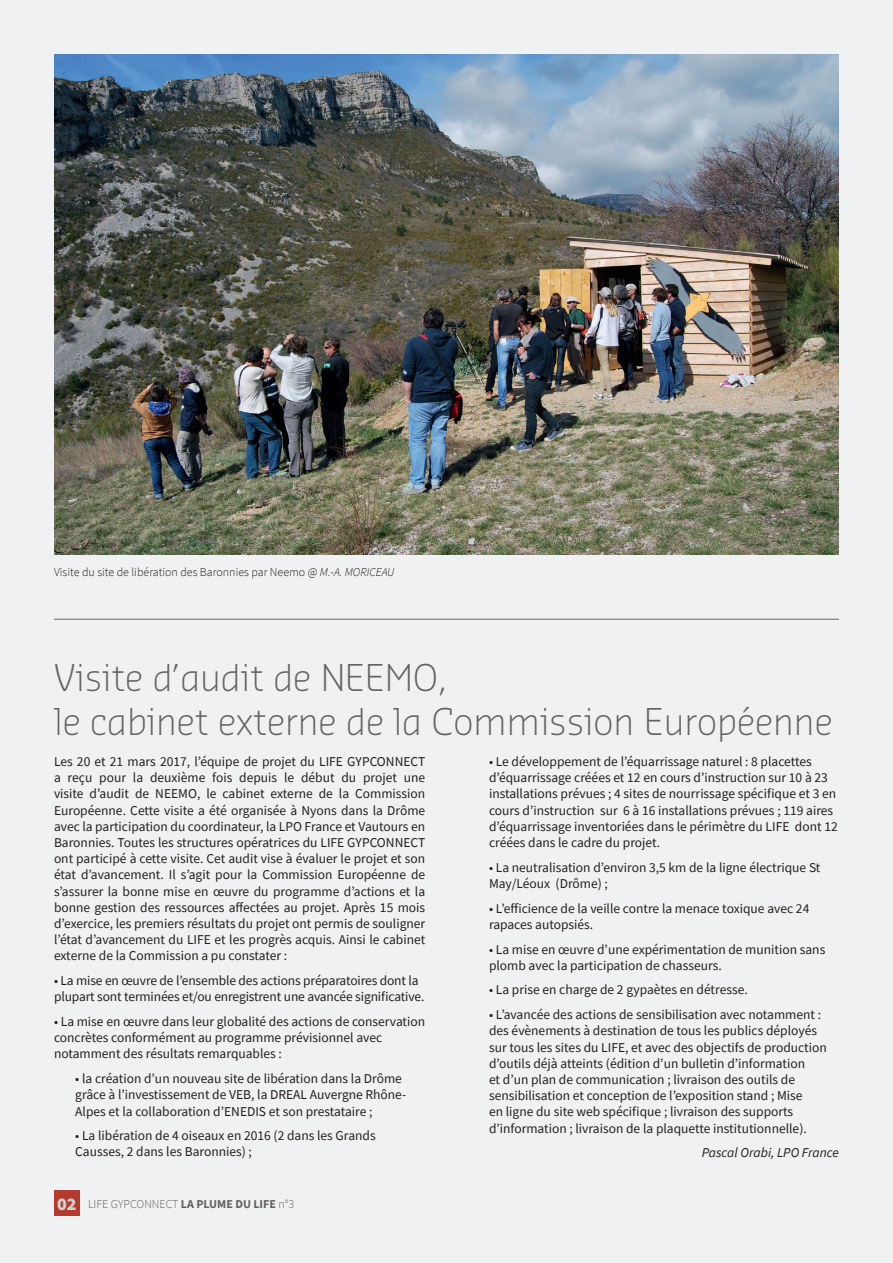
<style>
.page{position:relative;width:893px;height:1263px;background:#f0f1f2}
.page>*{position:absolute;margin:0;border:0;box-sizing:border-box;transform-origin:0 0}
.t1{font:300 36px/43.2px "Sansa Pro";color:#636366}
.t2{font:13.5px/16.2px "Source Sans Pro";color:#231f20}
.t3{font:italic 13.5px "Source Sans Pro";color:#231f20}
.t4{font:300 12px "Source Sans Pro";color:#231f20}
.t5{font:300 12px "Source Sans Pro";color:#636366}
.s1{font-style:italic}
.s2{font-weight:900;font-size:18px;color:#d1d2d4}
.s3{font-weight:700}
</style>
<div class="page">
<div style="left:54px;top:1190px;width:26px;height:26px;background:#b53a2e"></div>
<hr style="left:54px;top:619px;width:785px;height:1px;background:#636366">
<img style="left:54px;top:54px;width:785px;height:500px">
<p class="t4" style="left:54px;top:565px;width:342px">Visite du site de libération des Baronnies par Neemo @ <span class="s1">M.-A. MORICEAU</span></p>
<h1 class="t1" style="left:54px;top:655px;width:780px">Visite d’audit de NEEMO,<br>le cabinet externe de la Commission Européenne</h1>
<p class="t2" style="left:54px;top:753px;width:373px;text-align:justify">Les 20 et 21 mars 2017, l’équipe de projet du LIFE GYPCONNECT a reçu pour la deuxième fois depuis le début du projet une visite d’audit de NEEMO, le cabinet externe de la Commission Européenne. Cette visite a été organisée à Nyons dans la Drôme avec la participation du coordinateur, la LPO France et Vautours en Baronnies. Toutes les structures opératrices du LIFE GYPCONNECT ont participé à cette visite. Cet audit vise à évaluer le projet et son état d’avancement. Il s’agit pour la Commission Européenne de s’assurer la bonne mise en œuvre du programme d’actions et la bonne gestion des ressources affectées au projet. Après 15 mois d’exercice, les premiers résultats du projet ont permis de souligner l’état d’avancement du LIFE et les progrès acquis. Ainsi le cabinet externe de la Commission a pu constater :</p>
<p class="t2" style="left:54px;top:972px;width:372px">• La mise en œuvre de l’ensemble des actions préparatoires dont la plupart sont terminées et/ou enregistrent une avancée significative.</p>
<p class="t2" style="left:54px;top:1013px;width:373px">• La mise en œuvre dans leur globalité des actions de conservation concrètes conformément au programme prévisionnel avec notamment des résultats remarquables :</p>
<p class="t2" style="left:75px;top:1070px;width:333px">• la création d’un nouveau site de libération dans la Drôme grâce à l’investissement de VEB, la DREAL Auvergne Rhône-<br>Alpes et la collaboration d’ENEDIS et son prestataire ;</p>
<p class="t2" style="left:75px;top:1127px;width:302px">• La libération de 4 oiseaux en 2016 (2 dans les Grands<br>Causses, 2 dans les Baronnies) ;</p>
<p class="t5" style="left:57px;top:1197px;width:239px"><span class="s2">02</span> LIFE GYPCONNECT <span class="s3">LA PLUME DU LIFE</span> n°3</p>
<p class="t2" style="left:489px;top:753px;width:350px">• Le développement de l’équarrissage naturel : 8 placettes d’équarrissage créées et 12 en cours d’instruction sur 10 à 23 installations prévues ; 4 sites de nourrissage spécifique et 3 en cours d’instruction sur 6 à 16 installations prévues ; 119 aires d’équarrissage inventoriées dans le périmètre du LIFE dont 12 créées dans le cadre du projet.</p>
<p class="t2" style="left:489px;top:859px;width:333px">• La neutralisation d’environ 3,5 km de la ligne électrique St<br>May/Léoux (Drôme) ;</p>
<p class="t2" style="left:489px;top:900px;width:322px">• L’efficience de la veille contre la menace toxique avec 24 rapaces autopsiés.</p>
<p class="t2" style="left:489px;top:941px;width:338px">• La mise en œuvre d’une expérimentation de munition sans plomb avec la participation de chasseurs.</p>
<p class="t2" style="left:489px;top:982px;width:260px">• La prise en charge de 2 gypaètes en détresse.</p>
<p class="t2" style="left:489px;top:1006px;width:339px">• L’avancée des actions de sensibilisation avec notamment : des évènements à destination de tous les publics déployés sur tous les sites du LIFE, et avec des objectifs de production d’outils déjà atteints (édition d’un bulletin d’information<br>et d’un plan de communication ; livraison des outils de sensibilisation et conception de l’exposition stand ; Mise<br>en ligne du site web spécifique ; livraison des supports d’information ; livraison de la plaquette institutionnelle).</p>
<p class="t3" style="left:702px;top:1144px;width:139px">Pascal Orabi, LPO France</p>
</div>
